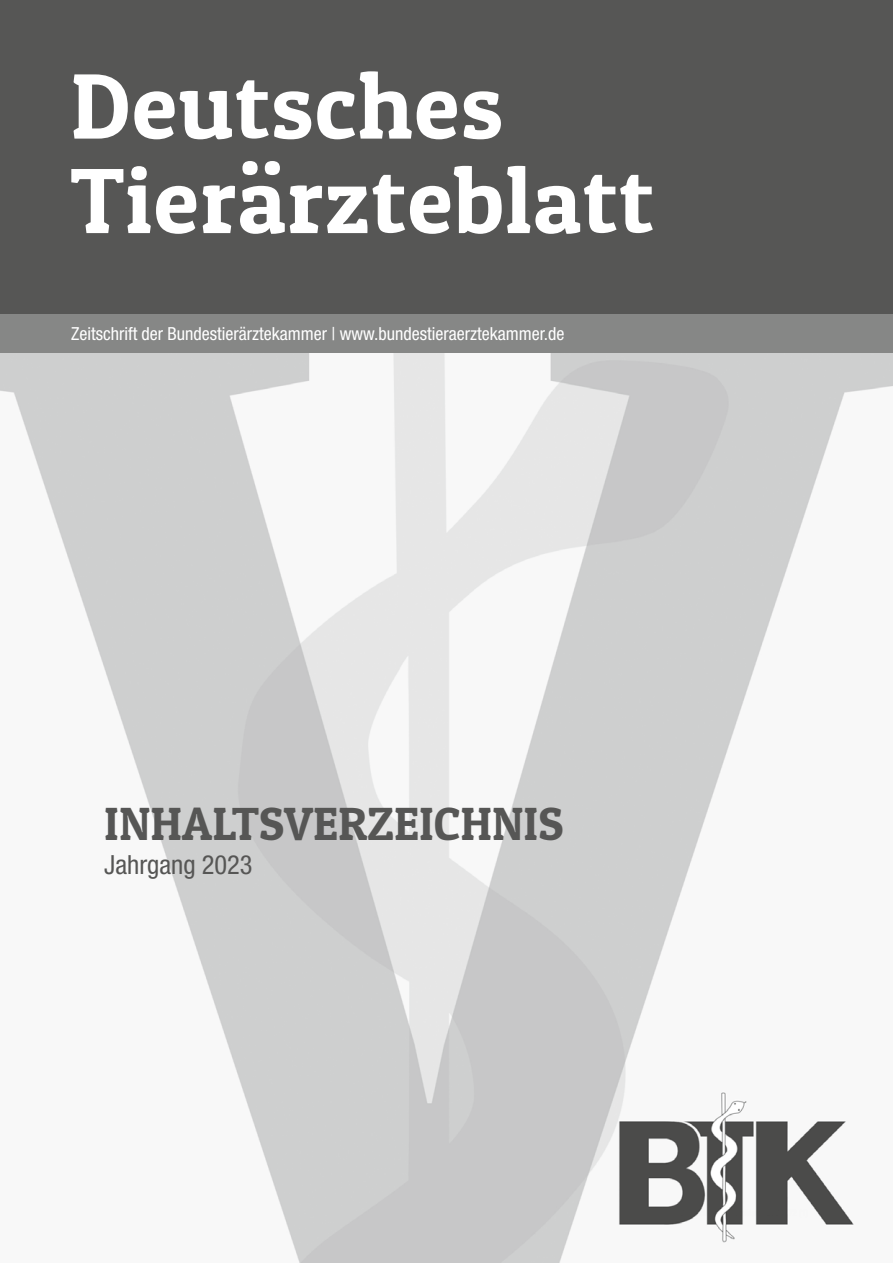
<style>
.page{position:relative;width:893px;height:1263px;background:#fff}
.page>*{position:absolute;margin:0;border:0;box-sizing:border-box;transform-origin:0 0}
.t1{font:93px/94.5px "Patua One";letter-spacing:.02em;color:#fff}
.t2{font:46.65px "Patua One";color:#565655}
.t3{font:condensed 26.4px "Helvetica Neue LT Std";color:#565655}
.t4{font:condensed 18px "Helvetica Neue LT Std";color:#fff}
</style>
<div class="page">
<img style="left:0;top:353px;width:893px;height:910px">
<div style="left:0;top:0;width:893px;height:315px;background:#565655"></div>
<div style="left:0;top:315px;width:893px;height:38px;background:#868786"></div>
<h1 class="t1" style="left:71px;top:58px;width:585px">Deutsches<br>Tierärzteblatt</h1>
<p class="t4" style="left:71px;top:323px;width:495px">Zeitschrift der Bundestierärztekammer | www.bundestieraerztekammer.de</p>
<h2 class="t2" style="left:104px;top:795px;width:461px">INHALTSVERZEICHNIS</h2>
<h3 class="t3" style="left:104px;top:849px;width:150px">Jahrgang 2023</h3>
</div>
